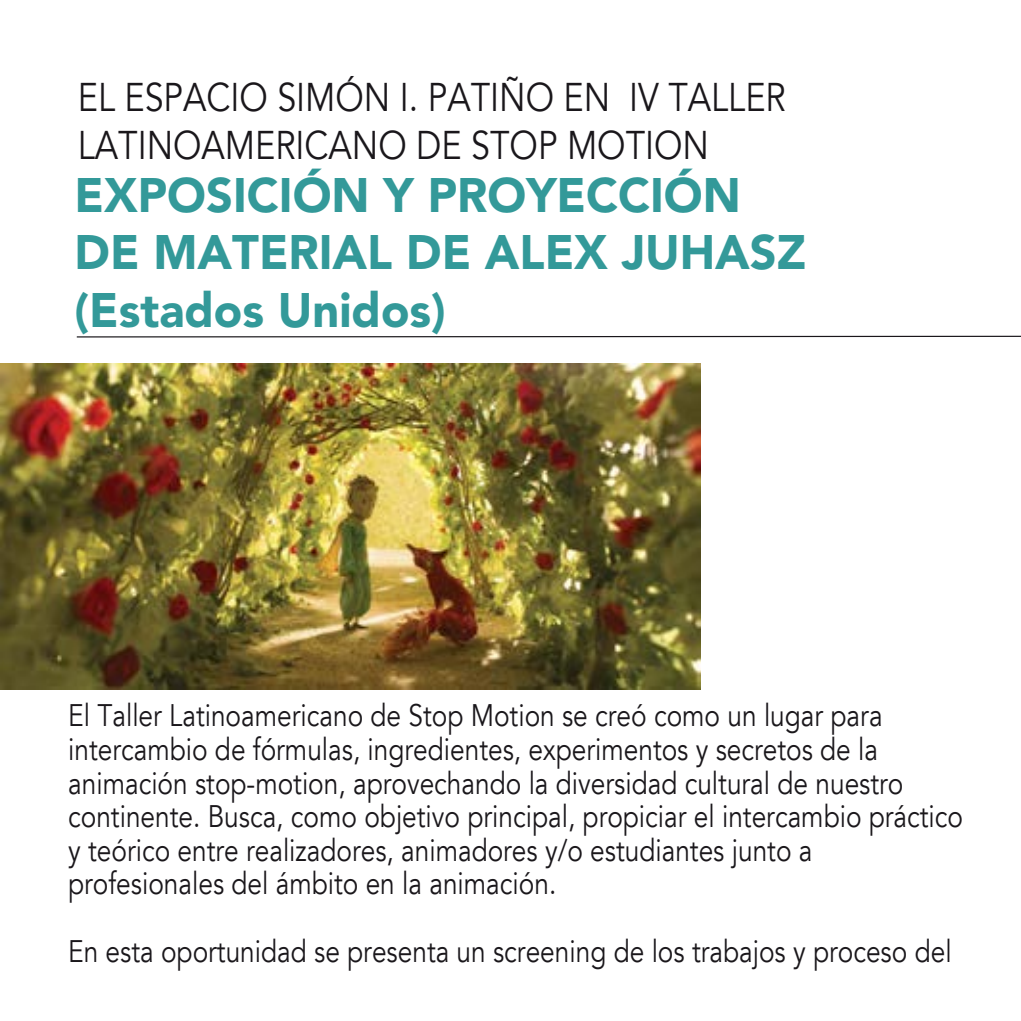
<style>
.page{position:relative;width:1021px;height:1021px;background:#fff}
.page>*{position:absolute;margin:0;border:0;box-sizing:border-box;transform-origin:0 0}
.t1{font:900 48px/57.6px "Avenir LT Std";color:#399}
.t2{font:40px/48px "Avenir LT";color:#1a171b;scale:.85 1}
.t3{font:31.2px/33.6px "Avenir LT";color:#1a171b;scale:.84 1}
</style>
<div class="page">
<hr style="left:77px;top:335px;width:943px;height:2px;background:#1a171b">
<img style="left:0;top:363px;width:700px;height:326px">
<p class="t2" style="left:78px;top:75px;width:834px">EL ESPACIO SIMÓN I. PATIÑO EN IV TALLER<br>LATINOAMERICANO DE STOP MOTION</p>
<h1 class="t1" style="left:75px;top:166px;width:733px">EXPOSICIÓN Y PROYECCIÓN<br>DE MATERIAL DE ALEX JUHASZ (Estados Unidos)</h1>
<p class="t3" style="left:68px;top:699px;width:1066px">El Taller Latinoamericano de Stop Motion se creó como un lugar para intercambio de fórmulas, ingredientes, experimentos y secretos de la animación stop-motion, aprovechando la diversidad cultural de nuestro continente. Busca, como objetivo principal, propiciar el intercambio práctico y teórico entre realizadores, animadores y/o estudiantes junto a profesionales del ámbito en la animación.</p>
<p class="t3" style="left:68px;top:935px;width:1053px">En esta oportunidad se presenta un screening de los trabajos y proceso del</p>
</div>
